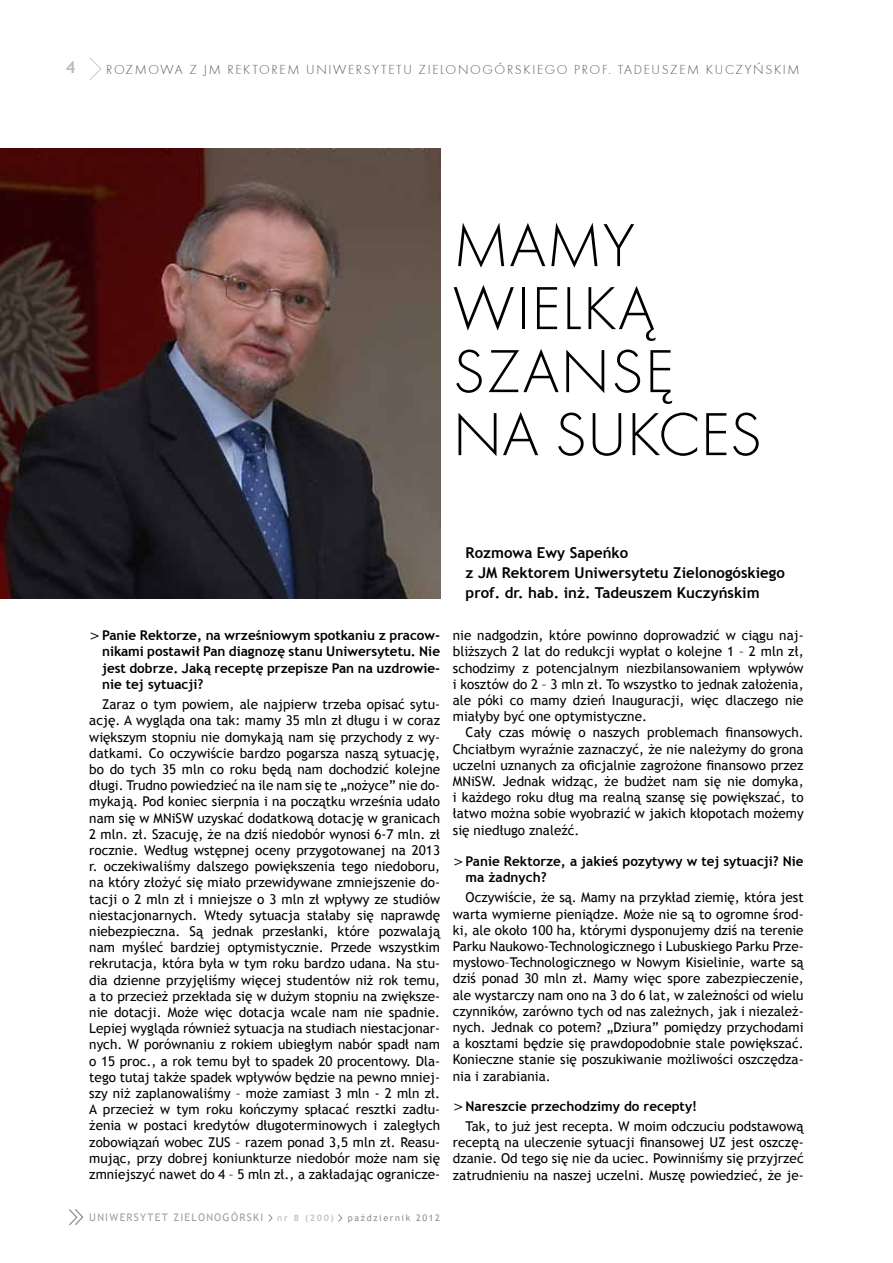
<style>
.page{position:relative;width:893px;height:1263px;background:#fff}
.page>*{position:absolute;margin:0;border:0;box-sizing:border-box;transform-origin:0 0}
.t1{font:63px/63px "Futura TEE Ligh";letter-spacing:.02em;color:#000}
.t2{font:700 16.5px "Trebuchet MS";color:#b8babc}
.t3{font:700 15px/20.1px "Trebuchet MS";color:#000}
.t4{font:13.5px/16.2px "Trebuchet MS";color:#000;text-align:justify}
.t5{font:700 13.5px/16.2px "Trebuchet MS";color:#000;text-align:justify}
.t6{font:13.5px "Futura TEE Ligh";letter-spacing:.12em;color:#58595b}
.t7{font:10.5px "Trebuchet MS";letter-spacing:.12em;color:#9da0a2}
.t8{font:9px "Trebuchet MS";letter-spacing:.18em;color:#8a8c8e}
.t9{font:700 9px "Trebuchet MS";color:#c0c2c4}
</style>
<div class="page">
<svg style="left:90px;top:58px;width:12px;height:22px"></svg>
<svg style="left:268px;top:1214px;width:5px;height:8px"></svg>
<svg style="left:338px;top:1214px;width:4px;height:8px"></svg>
<svg style="left:69px;top:1209px;width:15px;height:17px"></svg>
<img style="left:0;top:149px;width:440px;height:449px">
<p class="t2" style="left:66px;top:57px;width:11px">4</p>
<p class="t6" style="left:106px;top:61px;width:693px">ROZMOWA Z JM REKTOREM UNIWERSYTETU ZIELONOGÓRSKIEGO PROF. TADEUSZEM KUCZYŃSKIM</p>
<h1 class="t1" style="left:453px;top:214px;width:311px">MAMY<br>WIELKĄ<br>SZANSĘ<br>NA SUKCES</h1>
<p class="t5" style="left:102px;top:627px;width:340px">Panie Rektorze, na wrześniowym spotkaniu z pracow&shy;nikami postawił Pan diagnozę stanu Uniwersytetu. Nie jest dobrze. Jaką receptę przepisze Pan na uzdrowie&shy;nie tej sytuacji?</p>
<p class="t4" style="left:89px;top:696px;width:352px;text-indent:13px">Zaraz o tym powiem, ale najpierw trzeba opisać sytu&shy;ację. A wygląda ona tak: mamy 35 mln zł długu i w coraz większym stopniu nie domykają nam się przychody z wy&shy;datkami. Co oczywiście bardzo pogarsza naszą sytuację, bo do tych 35 mln co roku będą nam dochodzić kolejne długi. Trudno powiedzieć na ile nam się te „nożyce” nie do&shy;mykają. Pod koniec sierpnia i na początku września udało nam się w MNiSW uzyskać dodatkową dotację w granicach 2 mln. zł. Szacuję, że na dziś niedobór wynosi 6-7 mln. zł rocznie. Według wstępnej oceny przygotowanej na 2013 r. oczekiwaliśmy dalszego powiększenia tego niedoboru, na który złożyć się miało przewidywane zmniejszenie do&shy;tacji o 2 mln zł i mniejsze o 3 mln zł wpływy ze studiów niestacjonarnych. Wtedy sytuacja stałaby się naprawdę niebezpieczna. Są jednak przesłanki, które pozwalają nam myśleć bardziej optymistycznie. Przede wszystkim rekrutacja, która była w tym roku bardzo udana. Na stu&shy;dia dzienne przyjęliśmy więcej studentów niż rok temu, a to przecież przekłada się w dużym stopniu na zwiększe&shy;nie dotacji. Może więc dotacja wcale nam nie spadnie.<br>Lepiej wygląda również sytuacja na studiach niestacjonar&shy;nych. W porównaniu z rokiem ubiegłym nabór spadł nam o 15 proc., a rok temu był to spadek 20 procentowy. Dla&shy;tego tutaj także spadek wpływów będzie na pewno mniej&shy;szy niż zaplanowaliśmy – może zamiast 3 mln - 2 mln zł.<br>A przecież w tym roku kończymy spłacać resztki zadłu&shy;żenia w postaci kredytów długoterminowych i zaległych zobowiązań wobec ZUS – razem ponad 3,5 mln zł. Reasu&shy;mując, przy dobrej koniunkturze niedobór może nam się zmniejszyć nawet do 4 – 5 mln zł., a zakładając ogranicze-</p>
<p class="t7" style="left:89px;top:1211px;width:175px">UNIWERSYTET ZIELONOGÓRSKI</p>
<p class="t9" style="left:277px;top:1212px;width:58px">nr 8 (200)</p>
<p class="t8" style="left:348px;top:1212px;width:94px">październik 2012</p>
<p class="t3" style="left:466px;top:542px;width:321px">Rozmowa Ewy Sapeńko<br>z JM Rektorem Uniwersytetu Zielonogóskiego prof. dr. hab. inż. Tadeuszem Kuczyńskim</p>
<p class="t4" style="left:453px;top:627px;width:352px">nie nadgodzin, które powinno doprowadzić w ciągu naj&shy;bliższych 2 lat do redukcji wypłat o kolejne 1 – 2 mln zł, schodzimy z potencjalnym niezbilansowaniem wpływów i kosztów do 2 – 3 mln zł. To wszystko to jednak założenia, ale póki co mamy dzień Inauguracji, więc dlaczego nie miałyby być one optymistyczne.</p>
<p class="t4" style="left:453px;top:725px;width:352px;text-indent:13px">Cały czas mówię o naszych problemach finansowych.<br>Chciałbym wyraźnie zaznaczyć, że nie należymy do grona uczelni uznanych za oficjalnie zagrożone finansowo przez MNiSW. Jednak widząc, że budżet nam się nie domyka, i każdego roku dług ma realną szansę się powiększać, to łatwo można sobie wyobrazić w jakich kłopotach możemy się niedługo znaleźć.</p>
<p class="t5" style="left:466px;top:853px;width:340px">Panie Rektorze, a jakieś pozytywy w tej sytuacji? Nie ma żadnych?</p>
<p class="t4" style="left:453px;top:890px;width:352px;text-indent:13px">Oczywiście, że są. Mamy na przykład ziemię, która jest warta wymierne pieniądze. Może nie są to ogromne środ&shy;ki, ale około 100 ha, którymi dysponujemy dziś na terenie Parku Naukowo-Technologicznego i Lubuskiego Parku Prze&shy;mysłowo–Technologicznego w Nowym Kisielinie, warte są dziś ponad 30 mln zł. Mamy więc spore zabezpieczenie, ale wystarczy nam ono na 3 do 6 lat, w zależności od wielu czynników, zarówno tych od nas zależnych, jak i niezależ&shy;nych. Jednak co potem? „Dziura” pomiędzy przychodami a kosztami będzie się prawdopodobnie stale powiększać.<br>Konieczne stanie się poszukiwanie możliwości oszczędza&shy;nia i zarabiania.</p>
<p class="t5" style="left:466px;top:1098px;width:233px">Nareszcie przechodzimy do recepty!</p>
<p class="t4" style="left:453px;top:1118px;width:352px;text-indent:13px">Tak, to już jest recepta. W moim odczuciu podstawową receptą na uleczenie sytuacji finansowej UZ jest oszczę&shy;dzanie. Od tego się nie da uciec. Powinniśmy się przyjrzeć zatrudnieniu na naszej uczelni. Muszę powiedzieć, że je-</p>
</div>
